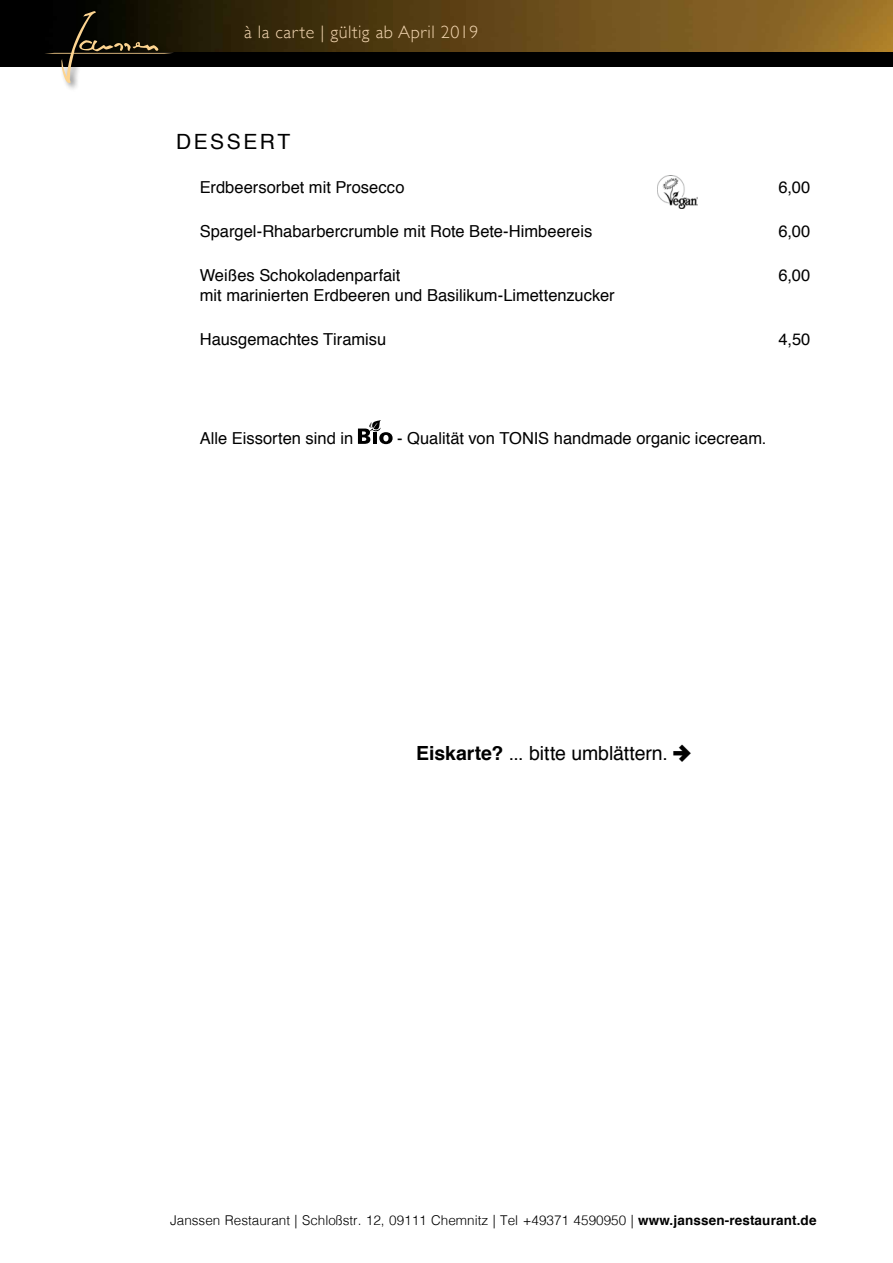
<style>
.page{position:relative;width:893px;height:1263px;background:#fff}
.page>*{position:absolute;margin:0;border:0;box-sizing:border-box;transform-origin:0 0}
.t1{font:21px "Helvetica";letter-spacing:.12em;color:#000}
.t2{font:19.5px "Helvetica";letter-spacing:-.005em;color:#000}
.t3{font:300 18px "Gill Sans";letter-spacing:.03em;color:#f3d6b1}
.t4{font:16.5px/19.8px "Helvetica";color:#000}
.t5{font:300 13.5px "Helvetica";color:#000}
.s1{font-weight:700}
</style>
<div class="page">
<img style="left:0;top:0;width:893px;height:52px">
<div style="left:0;top:52px;width:893px;height:14px;background:#000"></div>
<div style="left:44px;top:9px;width:138px;height:83px;background:#000;opacity:.5"></div>
<svg style="left:44px;top:11px;width:130px;height:72px"></svg>
<svg style="left:358px;top:420px;width:35px;height:24px"></svg>
<img style="left:657px;top:176px;width:41px;height:32px">
<p class="t3" style="left:244px;top:18px;width:236px">à la carte | gültig ab April 2019</p>
<p class="t1" style="left:176px;top:126px;width:116px">DESSERT</p>
<p class="t4" style="left:200px;top:178px;width:206px">Erdbeersorbet mit Prosecco</p>
<p class="t4" style="left:778px;top:178px;width:34px">6,00</p>
<p class="t4" style="left:200px;top:222px;width:394px">Spargel-Rhabarbercrumble mit Rote Bete-Himbeereis</p>
<p class="t4" style="left:778px;top:222px;width:34px">6,00</p>
<p class="t4" style="left:200px;top:266px;width:416px">Weißes Schokoladenparfait<br>mit marinierten Erdbeeren und Basilikum-Limettenzucker</p>
<p class="t4" style="left:778px;top:266px;width:34px">6,00</p>
<p class="t4" style="left:200px;top:329px;width:188px">Hausgemachtes Tiramisu</p>
<p class="t4" style="left:778px;top:329px;width:33px">4,50</p>
<p class="t4" style="left:200px;top:429px;width:155px">Alle Eissorten sind in</p>
<p class="t4" style="left:397px;top:429px;width:371px">- Qualität von TONIS handmade organic icecream.</p>
<p class="t2" style="left:416px;top:738px;width:253px"><span class="s1">Eiskarte?</span> ... bitte umblättern.</p>
<p class="t5" style="left:170px;top:1208px;width:648px">Janssen Restaurant | Schloßstr. 12, 09111 Chemnitz | Tel +49371 4590950 | <span class="s1">www.janssen-restaurant.de</span></p>
</div>
